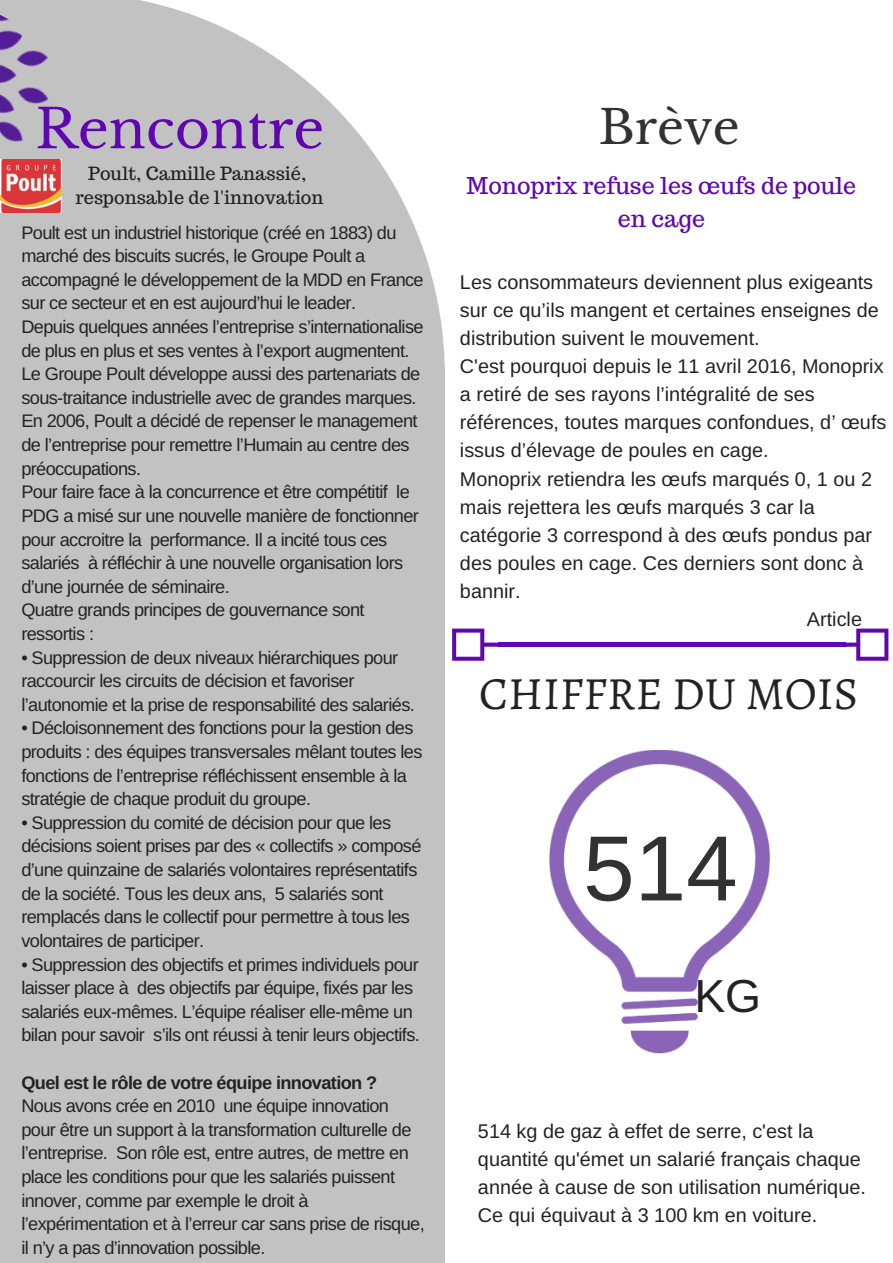
<style>
.page{position:relative;width:893px;height:1263px;background:#fff}
.page>*{position:absolute;margin:0;border:0;box-sizing:border-box;transform-origin:0 0}
.t1{font:92.55px "Arimo";color:#323233}
.t2{font:53.85px "Libre Baskerville";color:#6006b0}
.t3{font:46.95px "Libre Baskerville";color:#323233}
.t4{font:46.35px "Alegreya SC";color:#222}
.t5{font:46.35px "Arimo";color:#222}
.t6{font:23.1px/32.5px "Trocchi";color:#6006b0;text-align:center}
.t7{font:19.8px/28px "Arimo";color:#222}
.t8{font:18.15px/23.5px "Arimo";letter-spacing:-.035em;color:#222}
.t9{font:18.15px/24.8px "Trocchi";color:#222;text-align:center}
.t10{font:700 18.15px "Arimo";letter-spacing:-.035em;color:#222}
</style>
<div class="page">
<div style="left:0;top:366px;width:445px;height:828px;background:#c2c2c3"></div>
<svg style="left:191px;top:14px;width:254px;height:352px;fill:#c2c2c3"></svg>
<div style="left:0;top:0;width:191px;height:366px;background:#c2c2c3"></div>
<div style="left:0;top:1188px;width:445px;height:74px;background:#c2c2c3"></div>
<div style="left:498px;top:642px;width:347px;height:5px;background:#6006b0"></div>
<svg style="left:845px;top:628px;width:43px;height:33px"></svg>
<svg style="left:452px;top:628px;width:46px;height:33px"></svg>
<img style="left:550px;top:750px;width:219px;height:303px">
<img style="left:0;top:11px;width:92px;height:147px">
<img style="left:0;top:159px;width:62px;height:53px">
<h2 class="t2" style="left:35px;top:96px;width:290px">Rencontre</h2>
<p class="t9" style="left:75px;top:161px;width:250px">Poult, Camille Panassié, responsable de l'innovation</p>
<p class="t8" style="left:21px;top:220px;width:404px">Poult est un industriel historique (créé en 1883) du marché des biscuits sucrés, le Groupe Poult a accompagné le développement de la MDD en France sur ce secteur et en est aujourd’hui le leader.<br>Depuis quelques années l’entreprise s’internationalise de plus en plus et ses ventes à l’export augmentent.<br>Le Groupe Poult développe aussi des partenariats de sous-traitance industrielle avec de grandes marques.<br>En 2006, Poult a décidé de repenser le management de l’entreprise pour remettre l’Humain au centre des préoccupations.<br>Pour faire face à la concurrence et être compétitif le PDG a misé sur une nouvelle manière de fonctionner pour accroitre la performance. Il a incité tous ces salariés à réfléchir à une nouvelle organisation lors d’une journée de séminaire.<br>Quatre grands principes de gouvernance sont ressortis :</p>
<p class="t8" style="left:21px;top:645px;width:395px">• Suppression de deux niveaux hiérarchiques pour raccourcir les circuits de décision et favoriser l’autonomie et la prise de responsabilité des salariés.</p>
<p class="t8" style="left:21px;top:716px;width:402px">• Décloisonnement des fonctions pour la gestion des produits : des équipes transversales mêlant toutes les fonctions de l’entreprise réfléchissent ensemble à la stratégie de chaque produit du groupe.</p>
<p class="t8" style="left:21px;top:811px;width:401px">• Suppression du comité de décision pour que les décisions soient prises par des « collectifs » composé d’une quinzaine de salariés volontaires représentatifs de la société. Tous les deux ans, 5 salariés sont remplacés dans le collectif pour permettre à tous les volontaires de participer.</p>
<p class="t8" style="left:21px;top:952px;width:400px">• Suppression des objectifs et primes individuels pour laisser place à des objectifs par équipe, fixés par les salariés eux-mêmes. L’équipe réaliser elle-même un bilan pour savoir s’ils ont réussi à tenir leurs objectifs.</p>
<p class="t10" style="left:21px;top:1072px;width:357px">Quel est le rôle de votre équipe innovation ?</p>
<p class="t8" style="left:21px;top:1094px;width:405px">Nous avons crée en 2010 une équipe innovation pour être un support à la transformation culturelle de l’entreprise. Son rôle est, entre autres, de mettre en place les conditions pour que les salariés puissent innover, comme par exemple le droit à l’expérimentation et à l’erreur car sans prise de risque, il n’y a pas d’innovation possible.</p>
<h3 class="t3" style="left:599px;top:98px;width:142px">Brève</h3>
<p class="t6" style="left:466px;top:170px;width:391px">Monoprix refuse les œufs de poule en cage</p>
<p class="t7" style="left:460px;top:268px;width:415px">Les consommateurs deviennent plus exigeants</p>
<p class="t7" style="left:460px;top:296px;width:420px">sur ce qu’ils mangent et certaines enseignes de</p>
<p class="t7" style="left:460px;top:324px;width:301px">distribution suivent le mouvement.</p>
<p class="t7" style="left:460px;top:352px;width:425px">C'est pourquoi depuis le 11 avril 2016, Monoprix</p>
<p class="t7" style="left:460px;top:380px;width:356px">a retiré de ses rayons l’intégralité de ses</p>
<p class="t7" style="left:460px;top:408px;width:428px">références, toutes marques confondues, d’ œufs</p>
<p class="t7" style="left:460px;top:436px;width:310px">issus d’élevage de poules en cage.</p>
<p class="t7" style="left:460px;top:465px;width:413px">Monoprix retiendra les œufs marqués 0, 1 ou 2</p>
<p class="t7" style="left:460px;top:493px;width:356px">mais rejettera les œufs marqués 3 car la</p>
<p class="t7" style="left:460px;top:521px;width:413px">catégorie 3 correspond à des œufs pondus par</p>
<p class="t7" style="left:460px;top:549px;width:405px">des poules en cage. Ces derniers sont donc à</p>
<p class="t7" style="left:460px;top:577px;width:62px">bannir.</p>
<p class="t7" style="left:807px;top:605px;width:57px">Article</p>
<h3 class="t4" style="left:479px;top:662px;width:380px">CHIFFRE DU MOIS</h3>
<h1 class="t1" style="left:583px;top:816px;width:156px">514</h1>
<h3 class="t5" style="left:694px;top:970px;width:68px">KG</h3>
<p class="t7" style="left:478px;top:1116px;width:389px">514 kg de gaz à effet de serre, c'est la quantité qu'émet un salarié français chaque année à cause de son utilisation numérique.<br>Ce qui équivaut à 3 100 km en voiture.</p>
</div>
